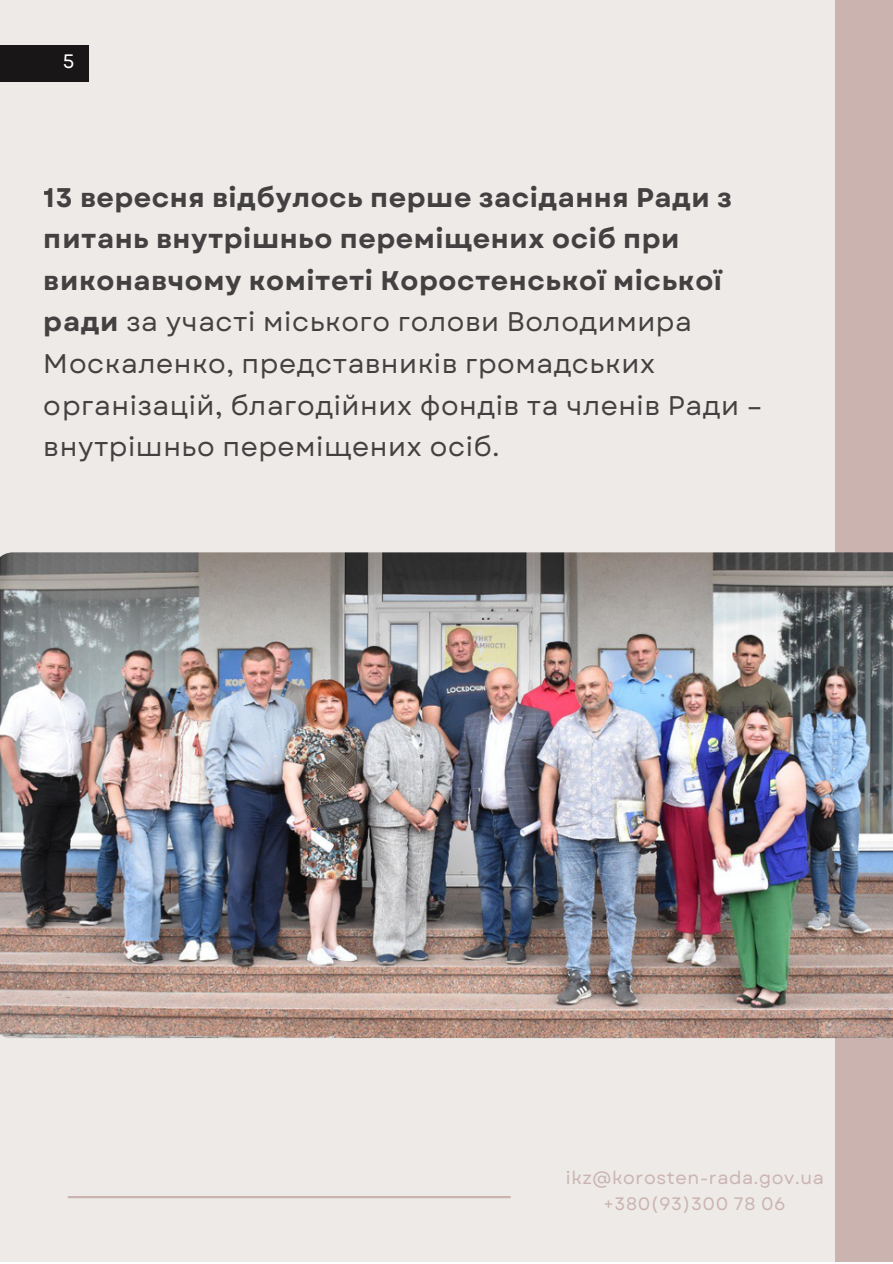
<style>
.page{position:relative;width:893px;height:1264px;background:#fff}
.page>*{position:absolute;margin:0;border:0;box-sizing:border-box;transform-origin:0 0}
.t1{font:27px/41.5px "Garet";letter-spacing:.02em;color:#181617}
.t2{font:19.5px "Garet";color:#fff}
.t3{font:18px/25.8px "Garet";letter-spacing:.035em;color:#cbb4b0;text-align:center}
.s1{font-weight:700}
</style>
<div class="page">
<div style="left:0;top:0;width:892px;height:1261px;background:#edeae7"></div>
<div style="left:0;top:46px;width:89px;height:37px;background:#181617"></div>
<hr style="left:68px;top:1195px;width:442px;height:3px;background:#cbb4b0">
<div style="left:834px;top:0;width:58px;height:1262px;background:#cbb4b0"></div>
<img style="left:0;top:552px;width:892px;height:486px">
<p class="t2" style="left:63px;top:48px;width:13px">5</p>
<p class="t1" style="left:44px;top:176px;width:720px"><span class="s1">13 вересня відбулось перше засідання Ради з питань внутрішньо переміщених осіб при виконавчому комітеті Коростенської міської ради</span> за участі міського голови Володимира Москаленко, представників громадських організацій, благодійних фондів та членів Ради – внутрішньо переміщених осіб.</p>
<p class="t3" style="left:566px;top:1165px;width:259px">ikz@korosten-rada.gov.ua +380(93)300 78 06</p>
</div>
